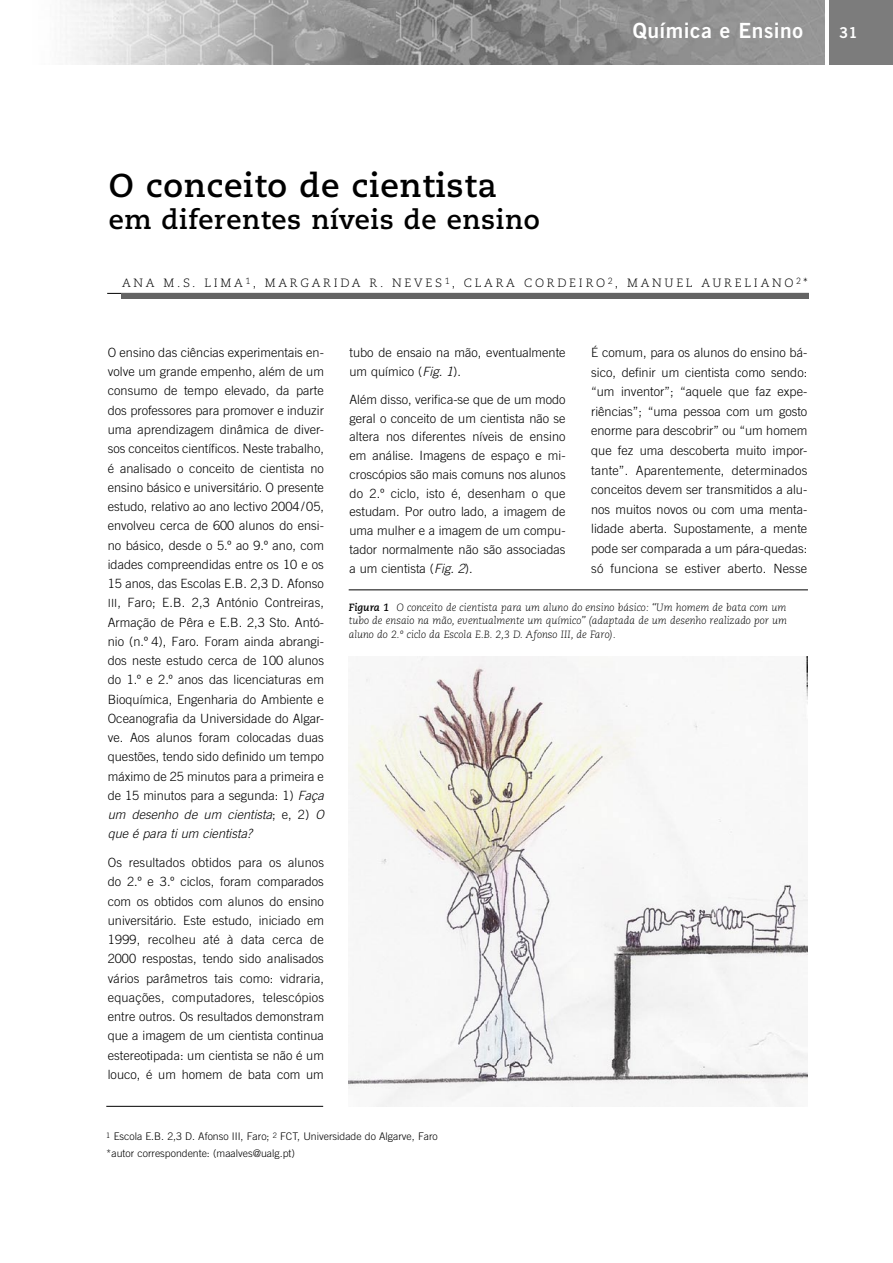
<style>
.page{position:relative;width:893px;height:1263px;background:#fff}
.page>*{position:absolute;margin:0;border:0;box-sizing:border-box;transform-origin:0 0}
.t1{font:700 33px "Caecilia";letter-spacing:.025em;color:#000}
.t2{font:700 27px "Caecilia";letter-spacing:.025em;color:#000}
.t3{font:21px "Trade Gothic Bold Two";letter-spacing:.025em;color:#fff}
.t4{font:15px "Trade Gothic Bold Two";color:#fff}
.t5{font:300 12.75px/19.2px "Trade Gothic";color:#000;text-align:justify}
.t6{font:300 12px "Caecilia";letter-spacing:.23em;color:#000}
.t7{font:italic 300 10.5px/13.5px "Caecilia";color:#000;text-align:justify}
.t8{font:300 10.5px/16.4px "Trade Gothic";color:#000}
.s1{font-size:11.25px}
.s2{font-style:italic}
.s3{font-weight:700}
</style>
<div class="page">
<img style="left:71px;top:0;width:754px;height:65px">
<div style="left:829px;top:0;width:64px;height:65px;background:#7c7c7c"></div>
<hr style="left:107px;top:293px;width:702px;height:1px;background:#000">
<div style="left:121px;top:293px;width:688px;height:6px;background:#636363"></div>
<img style="left:348px;top:657px;width:460px;height:449px">
<hr style="left:349px;top:590px;width:459px;height:1px;background:#000">
<hr style="left:106px;top:1106px;width:217px;height:1px;background:#000">
<h1 class="t1" style="left:109px;top:166px;width:390px">O conceito de cientista</h1>
<h2 class="t2" style="left:109px;top:203px;width:433px">em diferentes níveis de ensino</h2>
<h3 class="t3" style="left:633px;top:17px;width:172px">Química e Ensino</h3>
<p class="t4" style="left:839px;top:23px;width:20px">31</p>
<p class="t6" style="left:122px;top:276px;width:687px">ANA M.S. LIMA<sup>1</sup>, MARGARIDA R. NEVES<sup>1</sup>, CLARA CORDEIRO<sup>2</sup>, MANUEL AURELIANO<sup>2</sup>*</p>
<p class="t5" style="left:108px;top:343px;width:218px">O ensino das ciências experimentais en&shy;volve um grande empenho, além de um consumo de tempo elevado, da parte dos professores para promover e induzir uma aprendizagem dinâmica de diver&shy;sos conceitos científicos. Neste trabalho, é analisado o conceito de cientista no ensino básico e universitário. O presente estudo, relativo ao ano lectivo 2004 / 05, envolveu cerca de 600 alunos do ensi&shy;no básico, desde o 5.º ao 9.º ano, com idades compreendidas entre os 10 e os 15 anos, das Escolas E.B. 2,3 D. Afonso <span class="s1">III</span>, Faro; E.B. 2,3 António Contreiras, Armação de Pêra e E.B. 2,3 Sto. Antó&shy;nio (n.º 4), Faro. Foram ainda abrangi&shy;dos neste estudo cerca de 100 alunos do 1.º e 2.º anos das licenciaturas em Bioquímica, Engenharia do Ambiente e Oceanografia da Universidade do Algar&shy;ve. Aos alunos foram colocadas duas questões, tendo sido definido um tempo máximo de 25 minutos para a primeira e de 15 minutos para a segunda: 1) <span class="s2">Faça um desenho de um cientista</span>; e, 2) <span class="s2">O que é para ti um cientista?</span></p>
<p class="t5" style="left:108px;top:853px;width:218px">Os resultados obtidos para os alunos do 2.º e 3.º ciclos, foram comparados com os obtidos com alunos do ensino universitário. Este estudo, iniciado em 1999, recolheu até à data cerca de 2000 respostas, tendo sido analisados vários parâmetros tais como: vidraria, equações, computadores, telescópios entre outros. Os resultados demonstram que a imagem de um cientista continua estereotipada: um cientista se não é um louco, é um homem de bata com um</p>
<p class="t5" style="left:349px;top:343px;width:218px;line-height:18.8px">tubo de ensaio na mão, eventualmente um químico (<span class="s2">Fig. 1</span>).</p>
<p class="t5" style="left:349px;top:390px;width:218px;line-height:18.8px">Além disso, verifica-se que de um modo geral o conceito de um cientista não se altera nos diferentes níveis de ensino em análise. Imagens de espaço e mi&shy;croscópios são mais comuns nos alunos do 2.º ciclo, isto é, desenham o que estudam. Por outro lado, a imagem de uma mulher e a imagem de um compu&shy;tador normalmente não são associadas a um cientista (<span class="s2">Fig. 2</span>).</p>
<p class="t5" style="left:591px;top:342px;width:218px;line-height:19.6px">É comum, para os alunos do ensino bá&shy;sico, definir um cientista como sendo: “um inventor”; “aquele que faz expe&shy;riências”; “uma pessoa com um gosto enorme para descobrir” ou “um homem que fez uma descoberta muito impor&shy;tante”. Aparentemente, determinados conceitos devem ser transmitidos a alu&shy;nos muitos novos ou com uma menta&shy;lidade aberta. Supostamente, a mente pode ser comparada a um pára-quedas: só funciona se estiver aberto. Nesse</p>
<p class="t7" style="left:349px;top:601px;width:440px"><span class="s3">Figura 1</span> O conceito de cientista para um aluno do ensino básico: “Um homem de bata com um tubo de ensaio na mão, eventualmente um químico” (adaptada de um desenho realizado por um aluno do 2.º ciclo da Escola E.B. 2,3 D. Afonso III, de Faro).</p>
<p class="t8" style="left:106px;top:1128px;width:333px"><sup>1</sup> Escola E.B. 2,3 D. Afonso III, Faro; <sup>2</sup> FCT, Universidade do Algarve, Faro *autor correspondente: (maalves@ualg.pt)</p>
</div>
